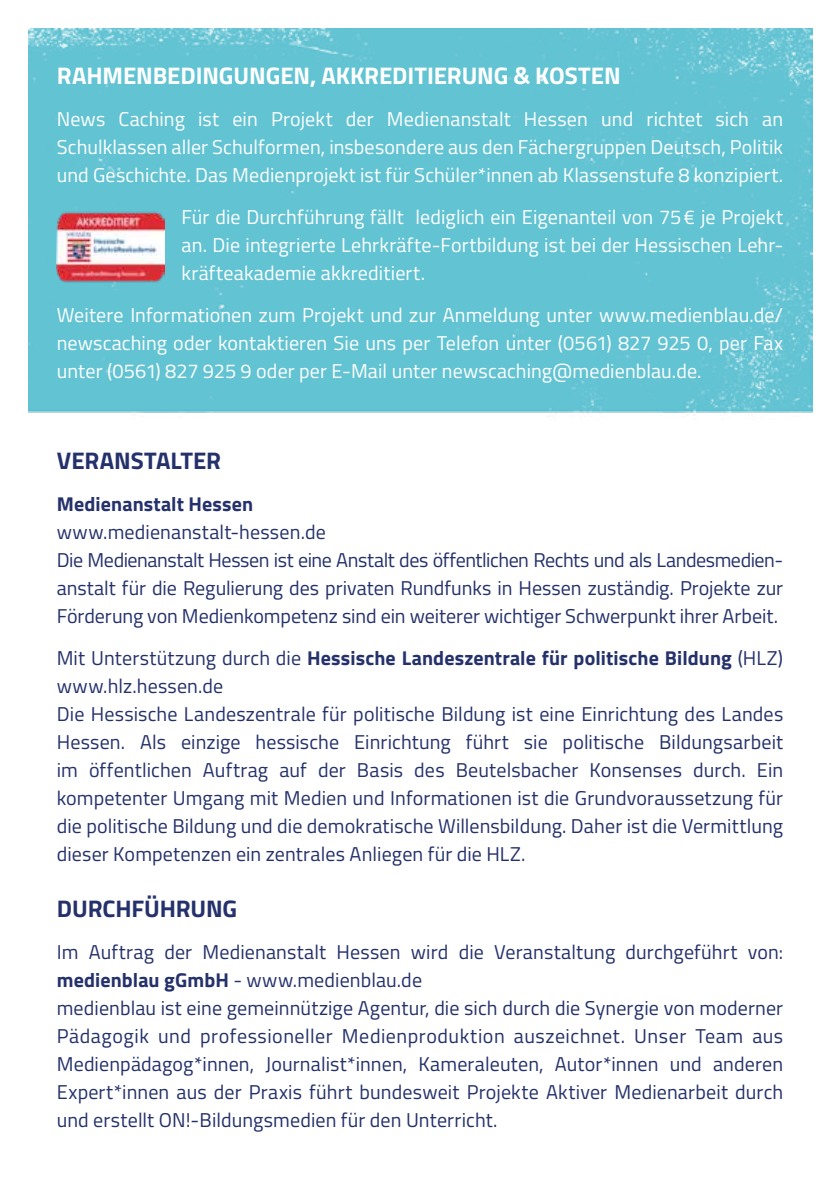
<style>
.page{position:relative;width:840px;height:1191px;background:#fff}
.page>*{position:absolute;margin:0;border:0;box-sizing:border-box;transform-origin:0 0}
.t1{font:700 24px "Titillium Web";letter-spacing:-.005em;color:#fff}
.t2{font:700 24px "Titillium Web";letter-spacing:-.005em;color:#25316b}
.t3{font:20px/28px "Titillium Web";letter-spacing:.005em;color:#25316b}
.t4{font:20px/28px "Titillium Web";letter-spacing:.005em;color:#fff;text-align:justify}
.t5{font:700 20px "Titillium Web";letter-spacing:.005em;color:#25316b}
.s1{font-weight:700}
</style>
<div class="page">
<div style="left:28px;top:28px;width:783px;height:387px;background:#62c3d3"></div>
<img style="left:57px;top:209px;width:107px;height:75px">
<p class="t1" style="left:57px;top:57px;width:565px">RAHMENBEDINGUNGEN, AKKREDITIERUNG &amp; KOSTEN</p>
<p class="t4" style="left:57px;top:104px;width:727px">News Caching ist ein Projekt der Medienanstalt Hessen und richtet sich an Schulklassen aller Schulformen, insbesondere aus den Fächergruppen Deutsch, Politik und Geschichte. Das Medienprojekt ist für Schüler*innen ab Klassenstufe 8 konzipiert.</p>
<p class="t4" style="left:181px;top:202px;width:602px">Für die Durchführung fällt lediglich ein Eigenanteil von 75€ je Projekt an. Die integrierte Lehrkräfte-Fortbildung ist bei der Hessischen Lehr&shy;kräfteakademie akkreditiert.</p>
<p class="t4" style="left:57px;top:300px;width:727px">Weitere Informationen zum Projekt und zur Anmeldung unter www.medienblau.de/ newscaching oder kontaktieren Sie uns per Telefon unter (0561) 827 925 0, per Fax unter (0561) 827 925 9 oder per E-Mail unter newscaching@medienblau.de.</p>
<p class="t2" style="left:57px;top:442px;width:166px">VERANSTALTER</p>
<p class="t5" style="left:57px;top:489px;width:198px">Medienanstalt Hessen</p>
<p class="t3" style="left:57px;top:517px;width:727px">www.medienanstalt-hessen.de<br>Die Medienanstalt Hessen ist eine Anstalt des öffentlichen Rechts und als Landesmedien&shy;anstalt für die Regulierung des privaten Rundfunks in Hessen zuständig. Projekte zur Förderung von Medienkompetenz sind ein weiterer wichtiger Schwerpunkt ihrer Arbeit.</p>
<p class="t3" style="left:57px;top:643px;width:727px">Mit Unterstützung durch die <span class="s1">Hessische Landeszentrale für politische Bildung</span> (HLZ) www.hlz.hessen.de<br>Die Hessische Landeszentrale für politische Bildung ist eine Einrichtung des Landes Hessen. Als einzige hessische Einrichtung führt sie politische Bildungsarbeit im öffentlichen Auftrag auf der Basis des Beutelsbacher Konsenses durch. Ein kompetenter Umgang mit Medien und Informationen ist die Grundvoraussetzung für die politische Bildung und die demokratische Willensbildung. Daher ist die Vermittlung dieser Kompetenzen ein zentrales Anliegen für die HLZ.</p>
<p class="t2" style="left:57px;top:890px;width:182px">DURCHFÜHRUNG</p>
<p class="t3" style="left:57px;top:937px;width:727px">Im Auftrag der Medienanstalt Hessen wird die Veranstaltung durchgeführt von: <span class="s1">medienblau gGmbH</span> - www.medienblau.de<br>medienblau ist eine gemeinnützige Agentur, die sich durch die Synergie von moderner Pädagogik und professioneller Medienproduktion auszeichnet. Unser Team aus Medienpädagog*innen, Journalist*innen, Kameraleuten, Autor*innen und anderen Expert*innen aus der Praxis führt bundesweit Projekte Aktiver Medienarbeit durch und erstellt ON!-Bildungsmedien für den Unterricht.</p>
</div>
